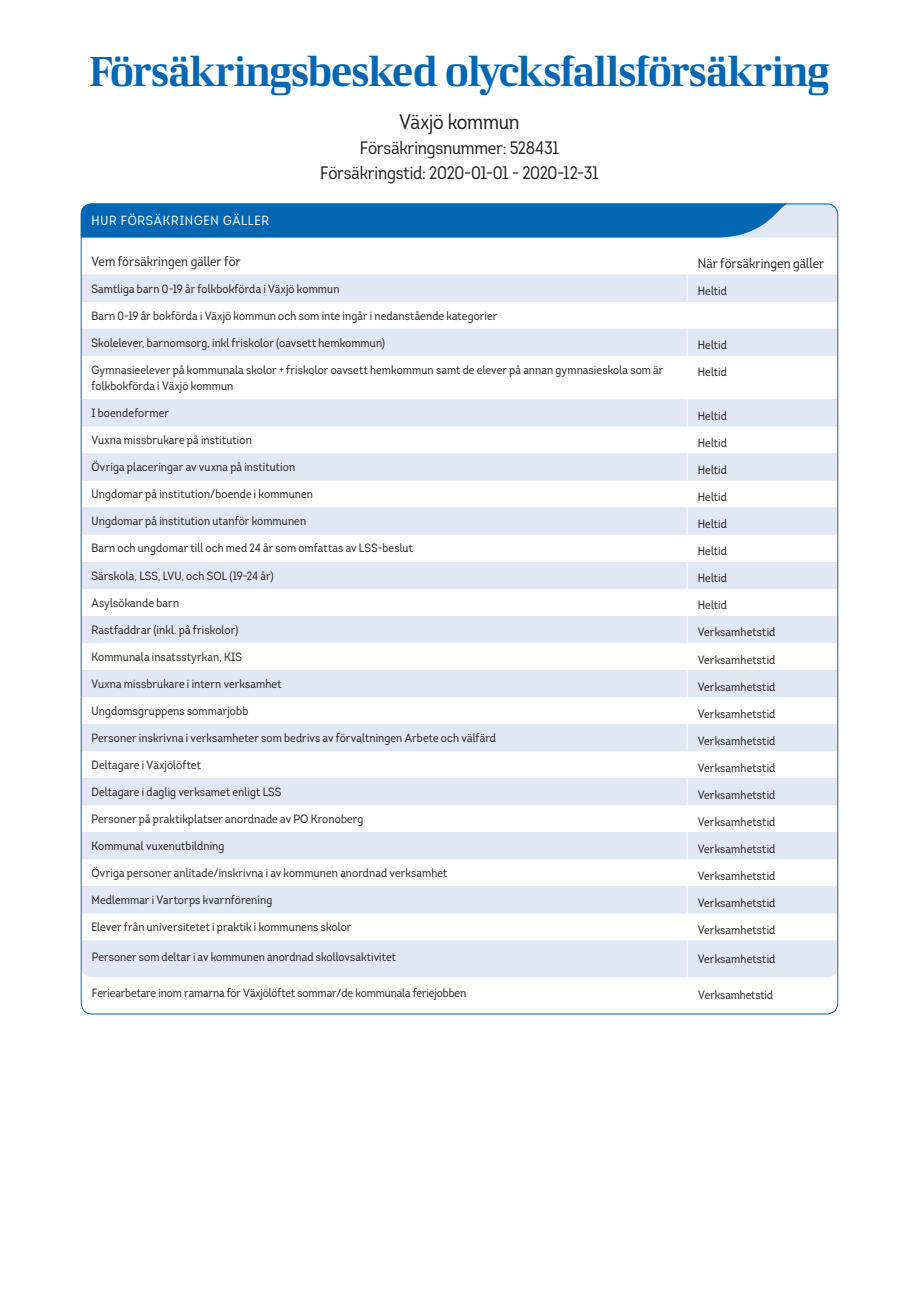
<style>
.page{position:relative;width:919px;height:1289px;background:#fff}
.page>*{position:absolute;margin:0;border:0;box-sizing:border-box;transform-origin:0 0}
.t1{font:42px "LF Rubrik 2";letter-spacing:-.035em;color:#0166b3}
.Faktaruta_text{font:21px "Intro Cond";letter-spacing:-.015em;color:#231f20}
.Faktaruta_text-2{font:18px "Intro Cond";letter-spacing:-.01em;color:#231f20}
.Tabell_rubrik_vänste{font:13.5px "Intro Cond";letter-spacing:.005em;color:#231f20}
.Faktaruta_Tabell_huv{font:13.2px "Intro Cond";letter-spacing:.06em;color:#fff}
.Tabell_text_vänster{font:12px/16.5px "Intro Cond";letter-spacing:.01em;color:#231f20}
.Faktaruta_text-3{font:12px "Intro Cond";letter-spacing:.005em;color:#231f20}
.Tabell_rubrik_vänste-2{font:12px "Intro Cond";letter-spacing:.01em;color:#231f20}
</style>
<div class="page">
<div style="left:81px;top:204px;width:756px;height:773px;background:#e1e8f5;border-radius:11px"></div>
<div style="left:83px;top:237px;width:753px;height:703px;background:#fff"></div>
<svg style="left:83px;top:275px;width:753px;height:638px"></svg>
<hr style="left:686px;top:237px;width:1px;height:38px;background:#fff">
<svg style="left:686px;top:275px;width:1px;height:81px"></svg>
<hr style="left:686px;top:356px;width:1px;height:43px;background:#fff">
<svg style="left:686px;top:399px;width:1px;height:541px"></svg>
<div style="left:81px;top:203px;width:706px;height:34px;background:#0166b3"></div>
<hr style="left:686px;top:940px;width:1px;height:36px;background:#fff">
<p class="t1" style="left:89px;top:45px;width:742px">Försäkringsbesked olycksfallsförsäkring</p>
<p class="Faktaruta_text" style="left:399px;top:109px;width:122px">Växjö kommun</p>
<p class="Faktaruta_text-2" style="left:360px;top:137px;width:200px">Försäkringsnummer: 528431</p>
<p class="Faktaruta_text-2" style="left:320px;top:162px;width:280px">Försäkringstid: 2020-01-01 - 2020-12-31</p>
<p class="Faktaruta_Tabell_huv" style="left:91px;top:213px;width:179px">HUR FÖRSÄKRINGEN GÄLLER</p>
<p class="Tabell_rubrik_vänste" style="left:91px;top:253px;width:151px">Vem försäkringen gäller för</p>
<p class="Tabell_rubrik_vänste" style="left:697px;top:255px;width:128px">När försäkringen gäller</p>
<p class="Tabell_text_vänster" style="left:91px;top:280px;width:249px">Samtliga barn 0-19 år folkbokförda i Växjö kommun</p>
<p class="Tabell_text_vänster" style="left:697px;top:283px;width:31px">Heltid</p>
<p class="Tabell_text_vänster" style="left:91px;top:307px;width:407px">Barn 0-19 år bokförda i Växjö kommun och som inte ingår i nedanstående kategorier</p>
<p class="Tabell_text_vänster" style="left:91px;top:334px;width:295px">Skolelever, barnomsorg, inkl friskolor (oavsett hemkommun)</p>
<p class="Tabell_text_vänster" style="left:697px;top:337px;width:31px">Heltid</p>
<p class="Tabell_text_vänster" style="left:91px;top:361px;width:573px">Gymnasieelever på kommunala skolor + friskolor oavsett hemkommun samt de elever på annan gymnasieskola som är folkbokförda i Växjö kommun</p>
<p class="Tabell_text_vänster" style="left:697px;top:364px;width:31px">Heltid</p>
<p class="Tabell_text_vänster" style="left:91px;top:405px;width:79px">I boendeformer</p>
<p class="Tabell_text_vänster" style="left:697px;top:407px;width:31px">Heltid</p>
<p class="Tabell_text_vänster" style="left:91px;top:432px;width:162px">Vuxna missbrukare på institution</p>
<p class="Tabell_text_vänster" style="left:697px;top:434px;width:31px">Heltid</p>
<p class="Tabell_text_vänster" style="left:91px;top:459px;width:205px">Övriga placeringar av vuxna på institution</p>
<p class="Tabell_text_vänster" style="left:697px;top:461px;width:31px">Heltid</p>
<p class="Tabell_text_vänster" style="left:91px;top:486px;width:223px">Ungdomar på institution/boende i kommunen</p>
<p class="Tabell_text_vänster" style="left:697px;top:488px;width:31px">Heltid</p>
<p class="Tabell_text_vänster" style="left:91px;top:513px;width:216px">Ungdomar på institution utanför kommunen</p>
<p class="Tabell_text_vänster" style="left:697px;top:515px;width:31px">Heltid</p>
<p class="Tabell_text_vänster" style="left:91px;top:540px;width:323px">Barn och ungdomar till och med 24 år som omfattas av LSS-beslut</p>
<p class="Tabell_text_vänster" style="left:697px;top:542px;width:31px">Heltid</p>
<p class="Tabell_rubrik_vänste-2" style="left:91px;top:568px;width:184px">Särskola, LSS, LVU, och SOL (19-24 år)</p>
<p class="Tabell_text_vänster" style="left:697px;top:570px;width:31px">Heltid</p>
<p class="Tabell_text_vänster" style="left:91px;top:594px;width:89px">Asylsökande barn</p>
<p class="Tabell_text_vänster" style="left:697px;top:597px;width:31px">Heltid</p>
<p class="Tabell_text_vänster" style="left:91px;top:621px;width:148px">Rastfaddrar (inkl. på friskolor)</p>
<p class="Tabell_text_vänster" style="left:697px;top:624px;width:79px">Verksamhetstid</p>
<p class="Tabell_text_vänster" style="left:91px;top:648px;width:152px">Kommunala insatsstyrkan, KIS</p>
<p class="Tabell_text_vänster" style="left:697px;top:651px;width:79px">Verksamhetstid</p>
<p class="Tabell_text_vänster" style="left:91px;top:675px;width:192px">Vuxna missbrukare i intern verksamhet</p>
<p class="Tabell_text_vänster" style="left:697px;top:678px;width:79px">Verksamhetstid</p>
<p class="Tabell_text_vänster" style="left:91px;top:702px;width:158px">Ungdomsgruppens sommarjobb</p>
<p class="Tabell_text_vänster" style="left:697px;top:705px;width:79px">Verksamhetstid</p>
<p class="Tabell_text_vänster" style="left:91px;top:729px;width:406px">Personer inskrivna i verksamheter som bedrivs av förvaltningen Arbete och välfärd</p>
<p class="Tabell_text_vänster" style="left:697px;top:732px;width:79px">Verksamhetstid</p>
<p class="Tabell_text_vänster" style="left:91px;top:756px;width:111px">Deltagare i Växjölöftet</p>
<p class="Tabell_text_vänster" style="left:697px;top:759px;width:79px">Verksamhetstid</p>
<p class="Tabell_text_vänster" style="left:91px;top:783px;width:191px">Deltagare i daglig verksamet enligt LSS</p>
<p class="Tabell_text_vänster" style="left:697px;top:786px;width:79px">Verksamhetstid</p>
<p class="Tabell_text_vänster" style="left:91px;top:810px;width:273px">Personer på praktikplatser anordnade av PO Kronoberg</p>
<p class="Tabell_text_vänster" style="left:697px;top:813px;width:79px">Verksamhetstid</p>
<p class="Tabell_text_vänster" style="left:91px;top:837px;width:134px">Kommunal vuxenutbildning</p>
<p class="Tabell_text_vänster" style="left:697px;top:840px;width:79px">Verksamhetstid</p>
<p class="Tabell_text_vänster" style="left:91px;top:864px;width:357px">Övriga personer anlitade/inskrivna i av kommunen anordnad verksamhet</p>
<p class="Tabell_text_vänster" style="left:697px;top:867px;width:79px">Verksamhetstid</p>
<p class="Tabell_text_vänster" style="left:91px;top:891px;width:182px">Medlemmar i Vartorps kvarnförening</p>
<p class="Tabell_text_vänster" style="left:697px;top:894px;width:79px">Verksamhetstid</p>
<p class="Tabell_text_vänster" style="left:91px;top:918px;width:261px">Elever från universitetet i praktik i kommunens skolor</p>
<p class="Tabell_text_vänster" style="left:697px;top:921px;width:79px">Verksamhetstid</p>
<p class="Faktaruta_text-3" style="left:92px;top:949px;width:305px">Personer som deltar i av kommunen anordnad skollovsaktivitet</p>
<p class="Faktaruta_text-3" style="left:697px;top:951px;width:79px">Verksamhetstid</p>
<p class="Tabell_text_vänster" style="left:92px;top:984px;width:376px">Feriearbetare inom ramarna för Växjölöftet sommar/de kommunala feriejobben</p>
<p class="Tabell_text_vänster" style="left:698px;top:986px;width:77px">Verksamhetstid</p>
</div>
